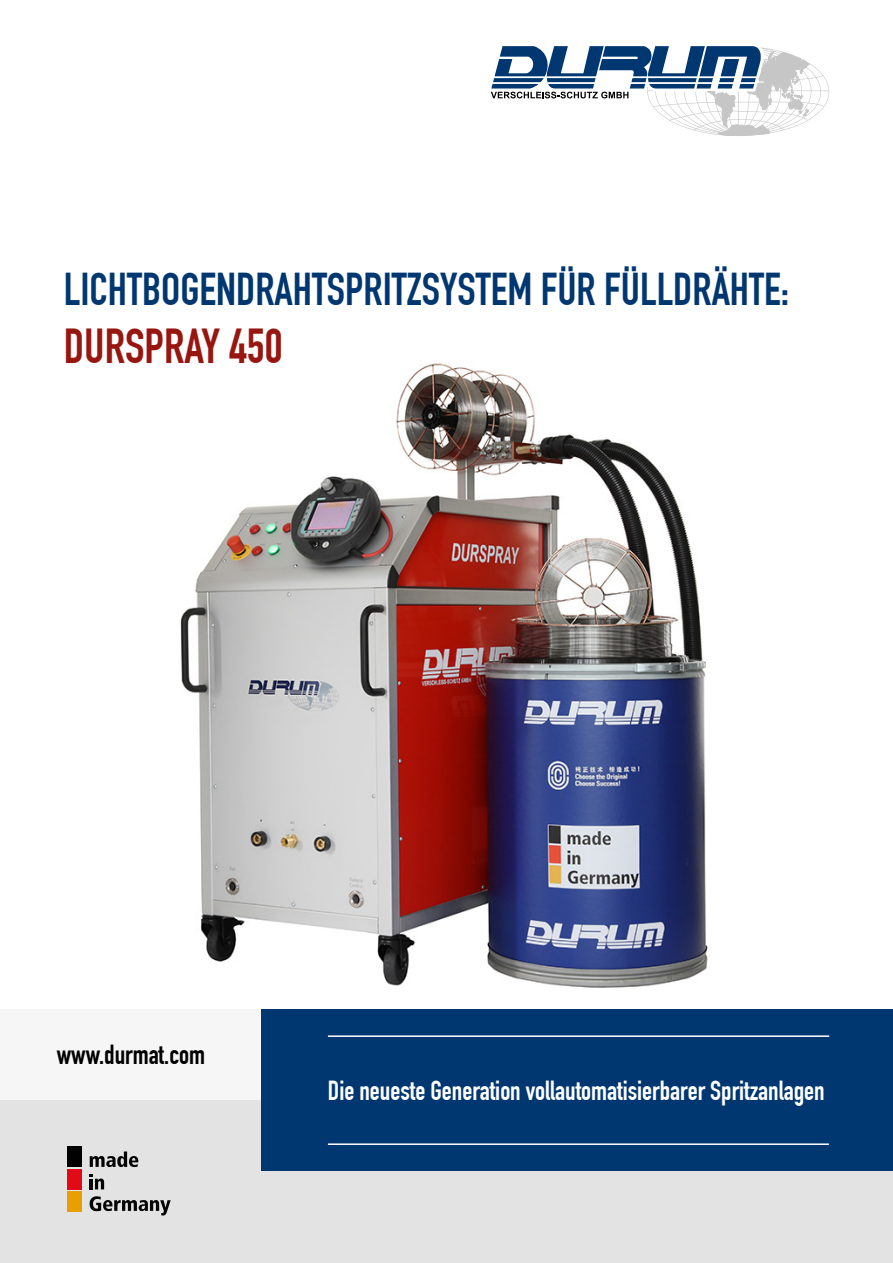
<style>
.page{position:relative;width:893px;height:1263px;background:#fff}
.page>*{position:absolute;margin:0;border:0;box-sizing:border-box;transform-origin:0 0}
.t1{font:700 48px "DIN Condensed";color:#971610}
.t2{font:700 45px "DIN Condensed";color:#003770}
.t3{font:700 27px "DIN Condensed";color:#fff}
.t4{font:700 27px "DIN Condensed";color:#000}
</style>
<div class="page">
<div style="left:0;top:1082px;width:893px;height:181px;background:#e3e3e3"></div>
<div style="left:0;top:1009px;width:893px;height:90px;background:#f6f6f6"></div>
<div style="left:262px;top:1009px;width:631px;height:161px;background:#003770"></div>
<div style="left:67px;top:1146px;width:15px;height:21px;background:#010101"></div>
<div style="left:67px;top:1169px;width:15px;height:20px;background:#e10a17"></div>
<div style="left:67px;top:1191px;width:15px;height:21px;background:#e89f01"></div>
<svg style="left:90px;top:1151px;width:48px;height:17px"></svg>
<svg style="left:89px;top:1196px;width:82px;height:20px"></svg>
<svg style="left:90px;top:1174px;width:14px;height:15px"></svg>
<svg style="left:491px;top:46px;width:338px;height:90px"></svg>
<hr style="left:328px;top:1035px;width:501px;height:2px;background:#fff">
<hr style="left:328px;top:1143px;width:501px;height:2px;background:#fff">
<img style="left:180px;top:363px;width:528px;height:625px">
<h2 class="t2" style="left:64px;top:263px;width:727px">LICHTBOGENDRAHTSPRITZSYSTEM FÜR FÜLLDRÄHTE:</h2>
<h1 class="t1" style="left:64px;top:318px;width:220px">DURSPRAY 450</h1>
<p class="t4" style="left:57px;top:1038px;width:150px">www.durmat.com</p>
<p class="t3" style="left:328px;top:1074px;width:498px">Die neueste Generation vollautomatisierbarer Spritzanlagen</p>
</div>
